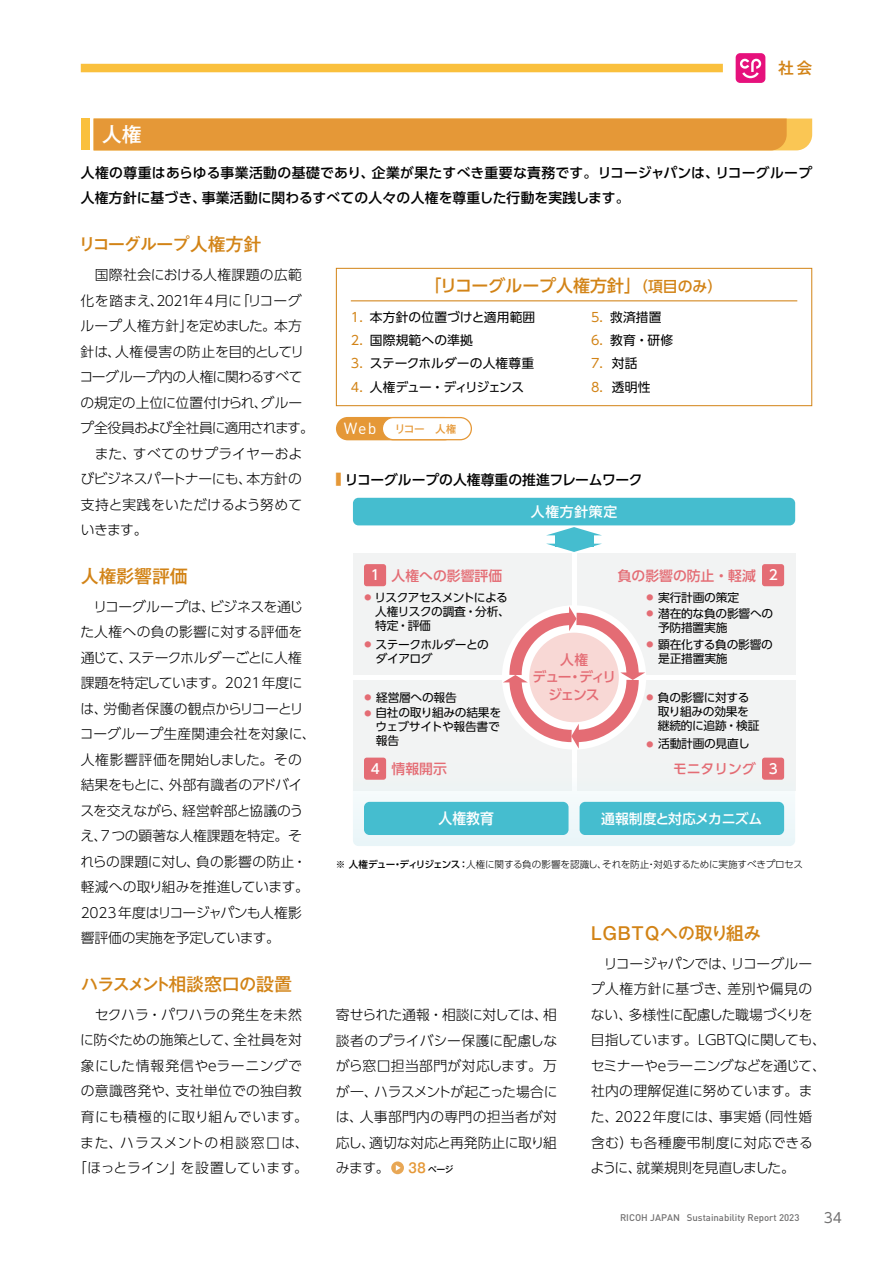
<style>
.page{position:relative;width:893px;height:1263px;background:#fff}
.page>*{position:absolute;margin:0;border:0;box-sizing:border-box;transform-origin:0 0}
.t1{font:500 20.25px "Gothic MB101 Pro";color:#fff}
.t2{font:18px "Got MB101 Std Med KS";letter-spacing:-.1em;color:#d28316}
.t3{font:18px "Got MB101 Std Med KS";letter-spacing:-.125em;color:#d28316}
.t4{font:18px "Got MB101 Std Med KS";letter-spacing:-.035em;color:#d28316}
.t5{font:500 18px "Gothic MB101 Pro";letter-spacing:-.01em;color:#d28316}
.t6{font:500 16.95px "UD Shin Go Pro";color:#d28316}
.t7{font:500 15.9px "Gothic MB101 Pro";color:#d28316}
.t8{font:500 14.85px "UD Shin Go Pro";color:#fff;scale:.93 1}
.t9{font:300 13.8px/25.5px "UD Shin Go Pro";letter-spacing:-.005em;color:#000}
.t10{font:500 13.8px/25.5px "UD Shin Go Pro";letter-spacing:.005em;color:#000}
.t11{font:300 13.8px/25.5px "UD Shin Go Pro";letter-spacing:.02em;color:#000;text-align:center}
.t12{font:500 13.8px "UD Shin Go Pro";color:#e46c74}
.t13{font:500 13.8px/17.5px "UD Shin Go Pro";letter-spacing:-.095em;color:#e46c74;text-align:center}
.t14{font:500 13.8px "UD Shin Go Pro";letter-spacing:-.02em;color:#fff}
.t15{font:500 13.8px "UD Shin Go Pro";color:#fff}
.t16{font:13.8px "UD Shin Go Pro";color:#727171}
.t17{font:500 13.65px "UD Shin Go Pro";color:#fff}
.t18{font:12.75px "UD Shin Go Pro";letter-spacing:.01em;color:#000}
.t19{font:12.75px "UD Shin Go Pro";letter-spacing:-.085em;color:#000}
.t20{font:12.75px "UD Shin Go Pro";color:#d28316}
.t21{font:11.7px/14.1px "UD Shin Go Pro";letter-spacing:-.025em;color:#000}
.t22{font:500 10.65px "Gothic MB101 Pr 6 N";color:#e59837}
.t23{font:300 9.6px "UD Shin Go Pro";letter-spacing:-.02em;color:#000}
.t24{font:500 9.6px "DIN";color:#727171}
.t25{font:9.6px "Got MB101 Std Med KS";color:#000}
.s1{font-family:"Gothic MB101 Pro";font-weight:500}
.s2{font-size:14.85px}
.s3{color:#d28316}
.s4{font-family:"DIN";font-weight:400;font-size:15.9px;color:#fff}
.s5{color:#000}
.s6{font-size:15.15px;color:#e59837}
.s7{font-family:"Koz Go Pr 6 N";font-size:6.9px;color:#e46c74}
.s8{font-size:13.65px;color:#fff}
.s9{font-weight:500}
.s10{font-size:13.8px;color:#e59837}
</style>
<div class="page">
<div style="left:94px;top:119px;width:718px;height:31px;background:#e59837"></div>
<div style="left:81px;top:119px;width:8px;height:31px;background:#fac03d"></div>
<div style="left:336px;top:417px;width:120px;height:23px;background:#e59837;border-radius:12px"></div>
<div style="left:382px;top:418px;width:89px;height:22px;background:#fff;border-radius:11px"></div>
<div style="left:382px;top:417px;width:90px;height:23px;border:1px solid #e59837;border-radius:11px"></div>
<div style="left:336px;top:268px;width:476px;height:138px;border:1px solid #d28316"></div>
<hr style="left:351px;top:300px;width:446px;height:1px;background:#d28316">
<div style="left:81px;top:64px;width:642px;height:8px;background:#fac03d"></div>
<div style="left:736px;top:53px;width:29px;height:30px;background:#e6117c;border-radius:4px"></div>
<svg style="left:740px;top:59px;width:21px;height:19px"></svg>
<div style="left:353px;top:680px;width:218px;height:111px;background:#f2f3f3"></div>
<div style="left:577px;top:553px;width:218px;height:122px;background:#f2f3f3"></div>
<div style="left:577px;top:680px;width:218px;height:111px;background:#f2f3f3"></div>
<div style="left:353px;top:553px;width:218px;height:122px;background:#f2f3f3"></div>
<svg style="left:353px;top:763px;width:442px;height:83px"></svg>
<div style="left:353px;top:498px;width:442px;height:27px;background:#45bdcf;border-radius:6px"></div>
<div style="left:364px;top:802px;width:204px;height:33px;background:#45bdcf;border-radius:6px"></div>
<div style="left:580px;top:802px;width:204px;height:33px;background:#45bdcf;border-radius:6px"></div>
<div style="left:364px;top:564px;width:22px;height:22px;background:#e46c74;border-radius:3px"></div>
<div style="left:364px;top:758px;width:22px;height:22px;background:#e46c74;border-radius:3px"></div>
<div style="left:762px;top:564px;width:22px;height:22px;background:#e46c74;border-radius:3px"></div>
<div style="left:762px;top:758px;width:22px;height:22px;background:#e46c74;border-radius:3px"></div>
<svg style="left:503px;top:606px;width:142px;height:143px"></svg>
<svg style="left:547px;top:544px;width:54px;height:8px"></svg>
<svg style="left:547px;top:527px;width:54px;height:8px"></svg>
<div style="left:555px;top:533px;width:38px;height:14px;background:#45bdcf"></div>
<svg style="left:391px;top:1161px;width:13px;height:13px"></svg>
<svg style="left:396px;top:1165px;width:5px;height:6px"></svg>
<h1 class="t1" style="left:102px;top:118px;width:41px">人権</h1>
<p class="t7" style="left:778px;top:55px;width:36px">社会</p>
<p class="t10" style="left:81px;top:160px;width:733px">人権の尊重はあらゆる事業活動の基礎であり、企業が果たすべき重要な責務です。リコージャパンは、リコーグループ人権方針に基づき、事業活動に関わるすべての人々の人権を尊重した行動を実践します。</p>
<h2 class="t3" style="left:78px;top:230px;width:185px">リコーグループ<span class="s1">人権方針</span></h2>
<p class="t9" style="left:79px;top:262px;width:236px">　国際社会における人権課題の広範化を踏まえ、2021年4月に「リコーグループ人権方針」を定めました。本方針は、人権侵害の防止を目的としてリコーグループ内の人権に関わるすべての規定の上位に位置付けられ、グループ全役員および全社員に適用されます。　また、すべてのサプライヤーおよびビジネスパートナーにも、本方針の支持と実践をいただけるよう努めていきます。</p>
<h2 class="t5" style="left:81px;top:561px;width:109px">人権影響評価</h2>
<p class="t9" style="left:80px;top:593px;width:237px">　リコーグループは、ビジネスを通じた人権への負の影響に対する評価を通じて、ステークホルダーごとに人権課題を特定しています。2021年度には、労働者保護の観点からリコーとリコーグループ生産関連会社を対象に、人権影響評価を開始しました。その結果をもとに、外部有識者のアドバイスを交えながら、経営幹部と協議のうえ、7つの顕著な人権課題を特定。それらの課題に対し、負の影響の防止・軽減への取り組みを推進しています。<br>2023年度はリコージャパンも人権影響評価の実施を予定しています。</p>
<h2 class="t2" style="left:81px;top:970px;width:213px">ハラスメント<span class="s1">相談窓口</span>の<span class="s1">設置</span></h2>
<p class="t11" style="left:73px;top:1001px;width:237px">　セクハラ・パワハラの発生を未然に防ぐための施策として、全社員を対象にした情報発信やeラーニングでの意識啓発や、支社単位での独自教育にも積極的に取り組んでいます。また、ハラスメントの相談窓口は、「ほっとライン」を設置しています。</p>
<p class="t6" style="left:425px;top:272px;width:299px">「リコーグループ人権方針」<span class="s2">（項目のみ）</span></p>
<p class="t18" style="left:351px;top:306px;width:186px"><span class="s3">1.</span> 本方針の位置づけと適用範囲</p>
<p class="t18" style="left:351px;top:330px;width:124px"><span class="s3">2.</span> 国際規範への準拠</p>
<p class="t18" style="left:351px;top:353px;width:185px"><span class="s3">3.</span> ステークホルダーの人権尊重</p>
<p class="t19" style="left:351px;top:377px;width:175px"><span class="s3">4.</span> 人権デュー・ディリジェンス</p>
<p class="t22" style="left:344px;top:420px;width:114px"><span class="s4">Web</span> リコー　人権</p>
<p class="t18" style="left:591px;top:306px;width:72px"><span class="s3">5.</span> 救済措置</p>
<p class="t18" style="left:591px;top:330px;width:84px"><span class="s3">6.</span> 教育・研修</p>
<p class="t20" style="left:591px;top:353px;width:48px">7. <span class="s5">対話</span></p>
<p class="t18" style="left:591px;top:377px;width:61px"><span class="s3">8.</span> 透明性</p>
<p class="t10" style="left:336px;top:467px;width:308px"><span class="s6">■</span> リコーグループの人権尊重の推進フレームワーク</p>
<p class="t15" style="left:531px;top:500px;width:88px">人権方針策定</p>
<p class="t12" style="left:392px;top:564px;width:112px">人権への影響評価</p>
<p class="t12" style="left:618px;top:564px;width:140px">負の影響の防止・軽減</p>
<p class="t21" style="left:646px;top:590px;width:94px"><span class="s7">●</span> 実行計画の策定</p>
<p class="t21" style="left:658px;top:606px;width:117px;text-indent:-12px"><span class="s7">●</span> 潜在的な負の影響への予防措置実施</p>
<p class="t21" style="left:658px;top:637px;width:116px;text-indent:-12px"><span class="s7">●</span> 顕在化する負の影響の是正措置実施</p>
<p class="t17" style="left:769px;top:564px;width:11px">2</p>
<p class="t17" style="left:371px;top:564px;width:11px">1</p>
<p class="t21" style="left:375px;top:590px;width:136px;text-indent:-11px"><span class="s7">●</span> リスクアセスメントによる人権リスクの調査・分析、特定・評価</p>
<p class="t21" style="left:376px;top:637px;width:115px;text-indent:-11px"><span class="s7">●</span> ステークホルダーとのダイアログ</p>
<p class="t13" style="left:532px;top:650px;width:85px">人権<br>デュー・ディリジェンス</p>
<p class="t21" style="left:365px;top:690px;width:94px"><span class="s7">●</span> 経営層への報告</p>
<p class="t21" style="left:376px;top:705px;width:127px;text-align:justify;text-indent:-11px"><span class="s7">●</span> 自社の取り組みの結果をウェブサイトや報告書で報告</p>
<p class="t21" style="left:658px;top:690px;width:103px;text-indent:-11px"><span class="s7">●</span> 負の影響に対する取り組みの効果を継続的に追跡・検証</p>
<p class="t21" style="left:646px;top:736px;width:105px"><span class="s7">●</span> 活動計画の見直し</p>
<p class="t17" style="left:371px;top:758px;width:11px">4</p>
<p class="t12" style="left:392px;top:758px;width:57px">情報開示</p>
<p class="t12" style="left:673px;top:758px;width:106px">モニタリング <span class="s8">3</span></p>
<p class="t8" style="left:439px;top:806px;width:61px">人権教育</p>
<p class="t14" style="left:601px;top:807px;width:163px">通報制度と対応メカニズム</p>
<p class="t23" style="left:336px;top:857px;width:469px"><span class="s9">※ 人権デュー・ディリジェンス：</span>人権に関する負の影響を認識し、それを防止・対処するために実施すべきプロセス</p>
<p class="t9" style="left:336px;top:1001px;width:223px;text-align:justify">寄せられた通報・相談に対しては、相談者のプライバシー保護に配慮しながら窓口担当部門が対応します。万が一、ハラスメントが起こった場合には、人事部門内の専門の担当者が対応し、適切な対応と再発防止に取り組みます。</p>
<p class="t25" style="left:408px;top:1162px;width:47px"><span class="s10">38</span>ページ</p>
<h2 class="t4" style="left:591px;top:919px;width:172px">LGBTQへの<span class="s1">取</span>り<span class="s1">組</span>み</h2>
<p class="t9" style="left:590px;top:950px;width:237px">　リコージャパンでは、リコーグループ人権方針に基づき、差別や偏⾒のない、多様性に配慮した職場づくりを目指しています。LGBTQに関しても、セミナーやeラーニングなどを通じて、社内の理解促進に努めています。また、2022年度には、事実婚（同性婚含む）も各種慶弔制度に対応できるように、就業規則を見直しました。</p>
<p class="t24" style="left:620px;top:1211px;width:181px">RICOH JAPAN Sustainability Report 2023</p>
<p class="t16" style="left:824px;top:1207px;width:20px">34</p>
</div>
